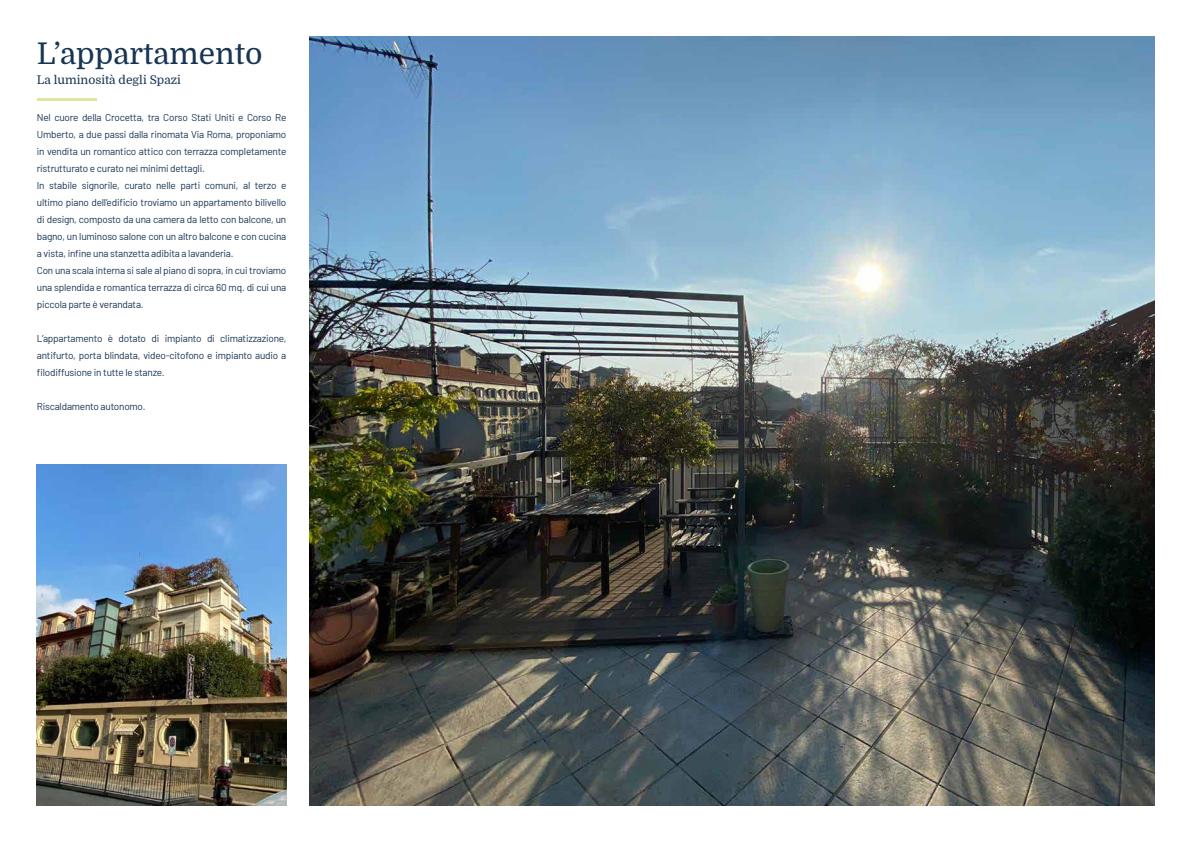
<style>
.page{position:relative;width:1191px;height:842px;background:#fff}
.page>*{position:absolute;margin:0;border:0;box-sizing:border-box;transform-origin:0 0}
.t1{font:30px "Domine";color:#183553}
.t2{font:12px "Domine";color:#183553}
.t3{font:10px/17px "Barlow";letter-spacing:-.02em;color:#183553}
</style>
<div class="page">
<img style="left:309px;top:37px;width:845px;height:768px">
<hr style="left:37px;top:98px;width:59px;height:2px;background:#e6e299">
<img style="left:37px;top:465px;width:249px;height:340px">
<h1 class="t1" style="left:37px;top:37px;width:227px">L’appartamento</h1>
<p class="t2" style="left:37px;top:73px;width:146px">La luminosità degli Spazi</p>
<p class="t3" style="left:37px;top:108px;width:251px">Nel cuore della Crocetta, tra Corso Stati Uniti e Corso Re Umberto, a due passi dalla rinomata Via Roma, proponiamo in vendita un romantico attico con terrazza completamente ristrutturato e curato nei minimi dettagli.<br>In stabile signorile, curato nelle parti comuni, al terzo e ultimo piano dell’edificio troviamo un appartamento bilivello di design, composto da una camera da letto con balcone, un bagno, un luminoso salone con un altro balcone e con cucina a vista, infine una stanzetta adibita a lavanderia.<br>Con una scala interna si sale al piano di sopra, in cui troviamo una splendida e romantica terrazza di circa 60 mq. di cui una piccola parte è verandata.</p>
<p class="t3" style="left:37px;top:329px;width:251px;text-align:justify">L’appartamento è dotato di impianto di climatizzazione, antifurto, porta blindata, video-citofono e impianto audio a filodiffusione in tutte le stanze.</p>
<p class="t3" style="left:37px;top:397px;width:110px">Riscaldamento autonomo.</p>
</div>
